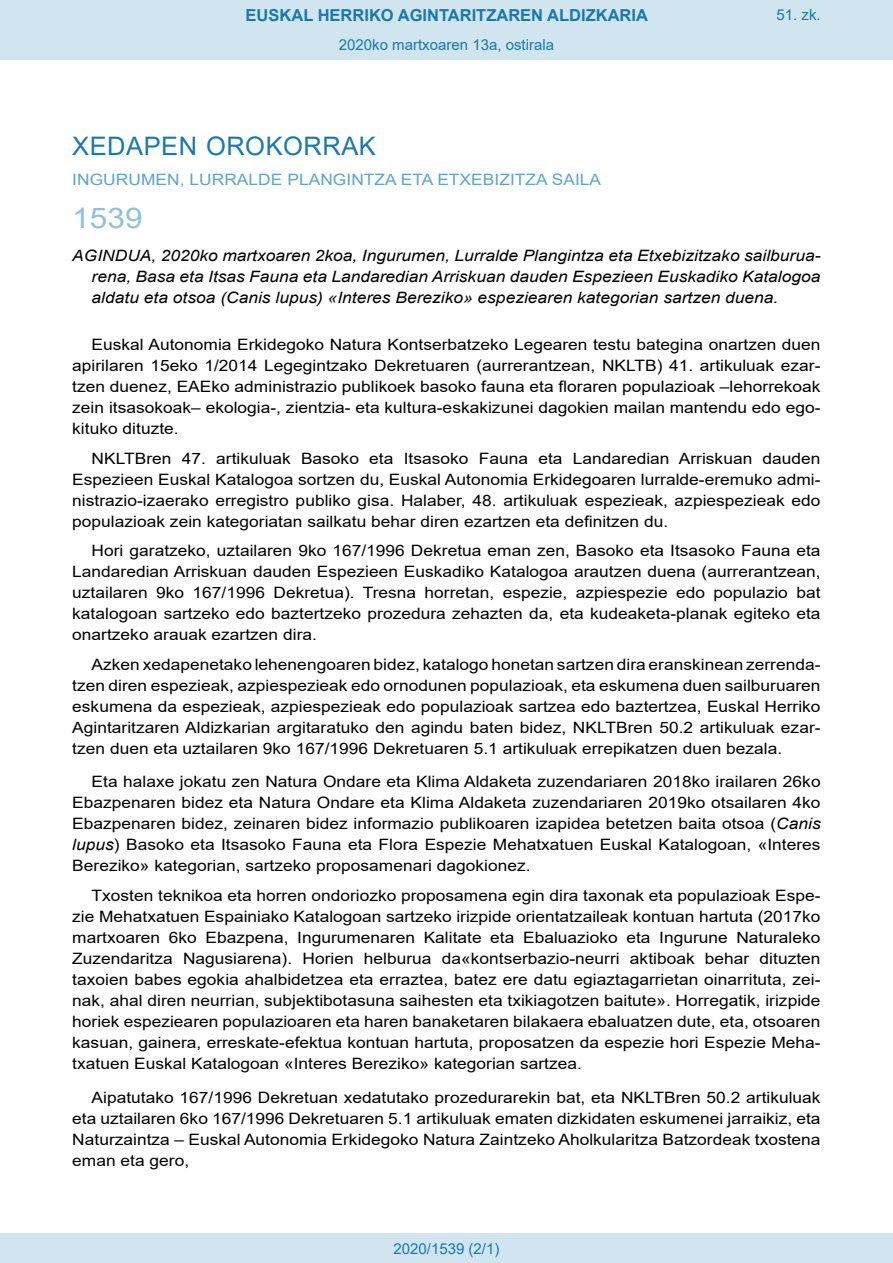
<style>
.page{position:relative;width:893px;height:1263px;background:#fff}
.page>*{position:absolute;margin:0;border:0;box-sizing:border-box;transform-origin:0 0}
.BOPVOrden{font:28.5px "Arial";color:#90c0db;scale:1.11 1}
.BOPVSeccion{font:25.5px "Arial";letter-spacing:.02em;color:#1879ad}
.t1{font:700 16.5px "Arial";color:#1879ad}
.BOPVDetalle{font:15.6px/21px "Arial";color:#000;text-align:justify;scale:1.11 1}
.BOPVTitulo{font:italic 15.6px/21px "Arial";color:#000;text-align:justify;scale:1.11 1}
.BOPVOrganismo{font:15.6px "Arial";letter-spacing:.005em;color:#5ea4ca;scale:1.11 1}
.Paginacion_Centro{font:15px "Arial";color:#1879ad}
.s1{font-style:italic}
</style>
<div class="page">
<div style="left:0;top:0;width:893px;height:60px;background:#d0e5f0"></div>
<div style="left:0;top:1233px;width:893px;height:30px;background:#d0e5f0"></div>
<p class="t1" style="left:246px;top:3px;width:404px">EUSKAL HERRIKO AGINTARITZAREN ALDIZKARIA</p>
<p class="Paginacion_Centro" style="left:339px;top:35px;width:217px">2020ko martxoaren 13a, ostirala</p>
<p class="Paginacion_Centro" style="left:776px;top:5px;width:46px">51. zk.</p>
<p class="BOPVSeccion" style="left:72px;top:128px;width:305px">XEDAPEN OROKORRAK</p>
<p class="BOPVOrganismo" style="left:72px;top:169px;width:478px">INGURUMEN, LURRALDE PLANGINTZA ETA ETXEBIZITZA SAILA</p>
<p class="BOPVOrden" style="left:72px;top:198px;width:65px">1539</p>
<p class="BOPVTitulo" style="left:92px;top:246px;width:658px;text-indent:-19px">AGINDUA, 2020ko martxoaren 2koa, Ingurumen, Lurralde Plangintza eta Etxebizitzako sailburua&shy;rena, Basa eta Itsas Fauna eta Landaredian Arriskuan dauden Espezieen Euskadiko Katalogoa aldatu eta otsoa (Canis lupus) «Interes Bereziko» espeziearen kategorian sartzen duena.</p>
<p class="BOPVDetalle" style="left:72px;top:334px;width:676px;text-indent:19px">Euskal Autonomia Erkidegoko Natura Kontserbatzeko Legearen testu bategina onartzen duen apirilaren 15eko 1/2014 Legegintzako Dekretuaren (aurrerantzean, NKLTB) 41. artikuluak ezar&shy;tzen duenez, EAEko administrazio publikoek basoko fauna eta floraren populazioak –lehorrekoak zein itsasokoak– ekologia-, zientzia- eta kultura-eskakizunei dagokien mailan mantendu edo ego&shy;kituko dituzte.</p>
<p class="BOPVDetalle" style="left:72px;top:447px;width:676px;text-indent:19px">NKLTBren 47. artikuluak Basoko eta Itsasoko Fauna eta Landaredian Arriskuan dauden Espezieen Euskal Katalogoa sortzen du, Euskal Autonomia Erkidegoaren lurralde-eremuko admi&shy;nistrazio-izaerako erregistro publiko gisa. Halaber, 48. artikuluak espezieak, azpiespezieak edo populazioak zein kategoriatan sailkatu behar diren ezartzen eta definitzen du.</p>
<p class="BOPVDetalle" style="left:72px;top:540px;width:676px;text-indent:19px">Hori garatzeko, uztailaren 9ko 167/1996 Dekretua eman zen, Basoko eta Itsasoko Fauna eta Landaredian Arriskuan dauden Espezieen Euskadiko Katalogoa arautzen duena (aurrerantzean, uztailaren 9ko 167/1996 Dekretua). Tresna horretan, espezie, azpiespezie edo populazio bat katalogoan sartzeko edo baztertzeko prozedura zehazten da, eta kudeaketa-planak egiteko eta onartzeko arauak ezartzen dira.</p>
<p class="BOPVDetalle" style="left:72px;top:653px;width:676px;text-indent:19px">Azken xedapenetako lehenengoaren bidez, katalogo honetan sartzen dira eranskinean zerrenda&shy;tzen diren espezieak, azpiespezieak edo ornodunen populazioak, eta eskumena duen sailburuaren eskumena da espezieak, azpiespezieak edo populazioak sartzea edo baztertzea, Euskal Herriko Agintaritzaren Aldizkarian argitaratuko den agindu baten bidez, NKLTBren 50.2 artikuluak ezar&shy;tzen duen eta uztailaren 9ko 167/1996 Dekretuaren 5.1 artikuluak errepikatzen duen bezala.</p>
<p class="BOPVDetalle" style="left:72px;top:771px;width:676px;text-indent:19px">Eta halaxe jokatu zen Natura Ondare eta Klima Aldaketa zuzendariaren 2018ko irailaren 26ko Ebazpenaren bidez eta Natura Ondare eta Klima Aldaketa zuzendariaren 2019ko otsailaren 4ko Ebazpenaren bidez, zeinaren bidez informazio publikoaren izapidea betetzen baita otsoa (<span class="s1">Canis lupus</span>) Basoko eta Itsasoko Fauna eta Flora Espezie Mehatxatuen Euskal Katalogoan, «Interes Bereziko» kategorian, sartzeko proposamenari dagokionez.</p>
<p class="BOPVDetalle" style="left:72px;top:885px;width:676px;text-indent:19px">Txosten teknikoa eta horren ondoriozko proposamena egin dira taxonak eta populazioak Espe&shy;zie Mehatxatuen Espainiako Katalogoan sartzeko irizpide orientatzaileak kontuan hartuta (2017ko martxoaren 6ko Ebazpena, Ingurumenaren Kalitate eta Ebaluazioko eta Ingurune Naturaleko Zuzendaritza Nagusiarena). Horien helburua da«kontserbazio-neurri aktiboak behar dituzten taxoien babes egokia ahalbidetzea eta erraztea, batez ere datu egiaztagarrietan oinarrituta, zei&shy;nak, ahal diren neurrian, subjektibotasuna saihesten eta txikiagotzen baitute». Horregatik, irizpide horiek espeziearen populazioaren eta haren banaketaren bilakaera ebaluatzen dute, eta, otsoaren kasuan, gainera, erreskate-efektua kontuan hartuta, proposatzen da espezie hori Espezie Meha&shy;txatuen Euskal Katalogoan «Interes Bereziko» kategorian sartzea.</p>
<p class="BOPVDetalle" style="left:72px;top:1086px;width:676px;text-indent:19px">Aipatutako 167/1996 Dekretuan xedatutako prozedurarekin bat, eta NKLTBren 50.2 artikuluak eta uztailaren 6ko 167/1996 Dekretuaren 5.1 artikuluak ematen dizkidaten eskumenei jarraikiz, eta Naturzaintza – Euskal Autonomia Erkidegoko Natura Zaintzeko Aholkularitza Batzordeak txostena eman eta gero,</p>
<p class="Paginacion_Centro" style="left:393px;top:1238px;width:107px">2020/1539 (2/1)</p>
</div>
